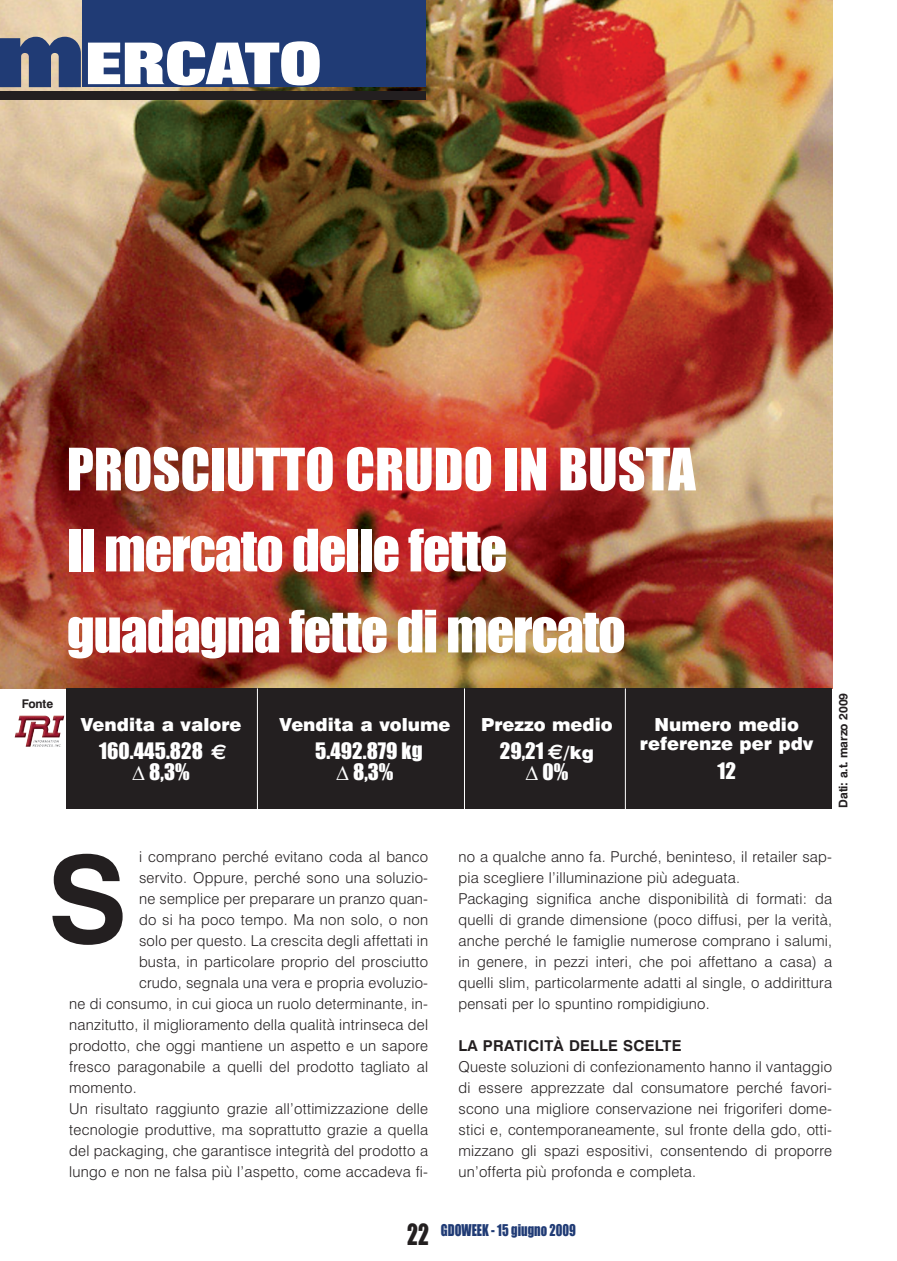
<style>
.page{position:relative;width:897px;height:1261px;background:#fff}
.page>*{position:absolute;margin:0;border:0;box-sizing:border-box;transform-origin:0 0}
.t1{font:700 120px "Swiss 721 BT";color:#231f20}
.t2{font:800 58.2px "Folio";color:#fff}
.t3{font:54px/81px "Impact";letter-spacing:-.02em;color:#fff}
.t4{font:21px/21px "Impact";color:#fff;text-align:center}
.t5{font:900 18px/19.5px "Swiss 721 BT";color:#fff;text-align:center}
.t6{font:300 15px/21px "Swiss 721 BT";letter-spacing:.015em;color:#231f20}
.t7{font:15px "Impact";color:#203b75;scale:.83 1}
.t8{font:700 15px "Swiss 721 BT";letter-spacing:.015em;color:#231f20}
.t9{font:700 12px "Swiss 721 BT";letter-spacing:-.01em;color:#231f20}
.s1{font-size:90px;color:#203b75}
.s2{font-family:"Euro Sans";font-weight:700}
.s3{font-family:"Swiss 721 BT";font-weight:900;font-size:18px}
.s4{font-size:27px;color:#231f20}
</style>
<div class="page">
<img style="left:0;top:0;width:833px;height:809px">
<h2 class="t2" style="left:-5px;top:43px;width:329px"><span class="s1">m</span>ERCATO</h2>
<h3 class="t3" style="left:67px;top:433px;width:630px">PROSCIUTTO CRUDO IN BUSTA<br>Il mercato delle fette guadagna fette di mercato</h3>
<p class="t9" style="left:22px;top:698px;width:33px">Fonte</p>
<p class="t5" style="left:80px;top:716px;width:163px">Vendita a valore</p>
<h3 class="t4" style="left:99px;top:742px;width:129px">160.445.828 <span class="s2">€<br></span>Δ 8,3%</h3>
<p class="t5" style="left:279px;top:716px;width:173px">Vendita a volume</p>
<h3 class="t4" style="left:315px;top:742px;width:109px">5.492.879 kg<br>Δ 8,3%</h3>
<p class="t5" style="left:481px;top:716px;width:133px">Prezzo medio</p>
<h3 class="t4" style="left:500px;top:742px;width:96px">29,21 <span class="s2">€</span><span class="s3">/kg<br></span>Δ 0%</h3>
<p class="t5" style="left:640px;top:716px;width:175px">Numero medio referenze per pdv</p>
<h3 class="t4" style="left:717px;top:762px;width:20px">12</h3>
<p class="t9" style="left:838px;top:807px;width:116px;rotate:-90deg">Dati: a.t. marzo 2009</p>
<p class="t6" style="left:139px;top:847px;width:291px">i comprano perché evitano coda al banco</p>
<p class="t6" style="left:139px;top:868px;width:291px">servito. Oppure, perché sono una soluzio-</p>
<p class="t6" style="left:139px;top:889px;width:291px">ne semplice per preparare un pranzo quan-</p>
<p class="t6" style="left:139px;top:910px;width:291px">do si ha poco tempo. Ma non solo, o non</p>
<p class="t6" style="left:139px;top:931px;width:291px">solo per questo. La crescita degli affettati in</p>
<p class="t6" style="left:139px;top:952px;width:291px">busta, in particolare proprio del prosciutto</p>
<p class="t6" style="left:139px;top:973px;width:291px">crudo, segnala una vera e propria evoluzio-</p>
<p class="t6" style="left:69px;top:994px;width:360px">ne di consumo, in cui gioca un ruolo determinante, in-</p>
<p class="t6" style="left:69px;top:1015px;width:360px">nanzitutto, il miglioramento della qualità intrinseca del</p>
<p class="t6" style="left:69px;top:1036px;width:360px">prodotto, che oggi mantiene un aspetto e un sapore</p>
<p class="t6" style="left:69px;top:1057px;width:360px">fresco paragonabile a quelli del prodotto tagliato al</p>
<p class="t6" style="left:69px;top:1078px;width:69px">momento.</p>
<p class="t6" style="left:69px;top:1099px;width:360px">Un risultato raggiunto grazie all’ottimizzazione delle</p>
<p class="t6" style="left:69px;top:1120px;width:360px">tecnologie produttive, ma soprattutto grazie a quella</p>
<p class="t6" style="left:69px;top:1141px;width:360px">del packaging, che garantisce integrità del prodotto a</p>
<p class="t6" style="left:69px;top:1162px;width:360px">lungo e non ne falsa più l’aspetto, come accadeva fi-</p>
<h1 class="t1" style="left:47px;top:852px;width:82px">S</h1>
<p class="t6" style="left:458px;top:847px;width:375px">no a qualche anno fa. Purché, beninteso, il retailer sap&shy;pia scegliere l’illuminazione più adeguata.<br>Packaging significa anche disponibilità di formati: da quelli di grande dimensione (poco diffusi, per la verità, anche perché le famiglie numerose comprano i salumi, in genere, in pezzi interi, che poi affettano a casa) a quelli slim, particolarmente adatti al single, o addirittura pensati per lo spuntino rompidigiuno.</p>
<p class="t8" style="left:458px;top:1039px;width:225px">LA PRATICITÀ DELLE SCELTE</p>
<p class="t6" style="left:458px;top:1057px;width:375px;text-align:justify">Queste soluzioni di confezionamento hanno il vantaggio di essere apprezzate dal consumatore perché favori&shy;scono una migliore conservazione nei frigoriferi dome&shy;stici e, contemporaneamente, sul fronte della gdo, otti&shy;mizzano gli spazi espositivi, consentendo di proporre un’offerta più profonda e completa.</p>
<p class="t7" style="left:407px;top:1225px;width:205px"><span class="s4">22</span> GDOWEEK - 15 giugno 2009</p>
</div>
